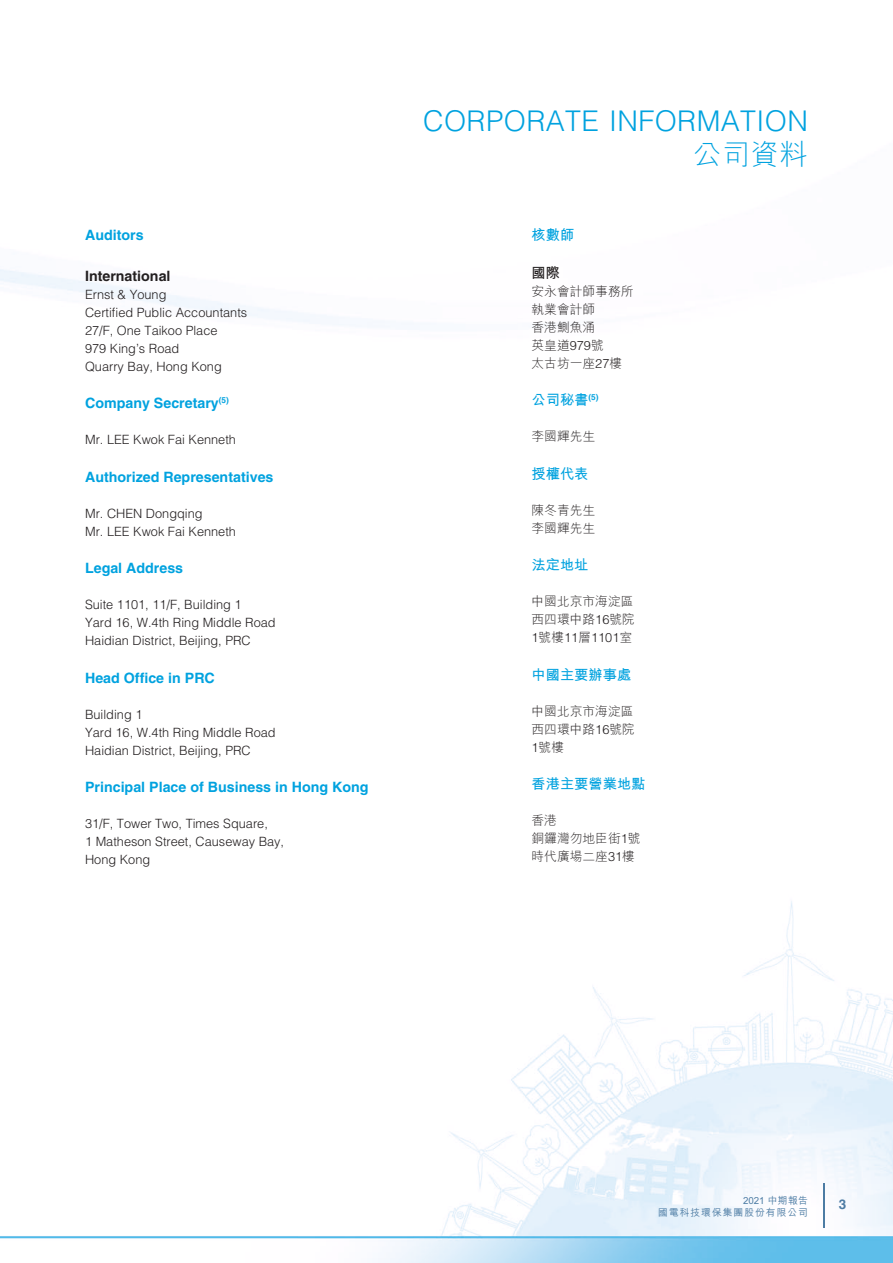
<style>
.page{position:relative;width:893px;height:1263px;background:#fff}
.page>*{position:absolute;margin:0;border:0;box-sizing:border-box;transform-origin:0 0}
.t1{font:300 28.5px "Helvetica LT Std";letter-spacing:.015em;color:#00a2df}
.t2{font:300 28.5px "M Hei HK";color:#00a2df}
.t3{font:700 14.25px "Helvetica LT Std";color:#00a2df}
.t4{font:700 14.25px "M Hei HK";color:#00a2df}
.t5{font:700 14.25px "Helvetica LT Std";color:#231f20}
.t6{font:700 14.25px "M Hei HK";color:#231f20}
.t7{font:700 13.5px "Helvetica LT Std";color:#4d7ca4}
.t8{font:300 12.75px/18px "Helvetica LT Std";color:#231f20}
.t9{font:300 12.75px/18px "M Hei HK";color:#231f20}
.t10{font:500 9.75px/12px "M Hei HK";letter-spacing:.105em;color:#4d7ca4;text-align:right}
.s1{font-family:"Helvetica LT Std"}
.s2{font-family:"M Hei HK"}
</style>
<div class="page">
<img style="left:0;top:269px;width:893px;height:994px">
<hr style="left:824px;top:1183px;width:1px;height:44px;background:#4d7ca4">
<p class="t3" style="left:85px;top:226px;width:60px">Auditors</p>
<p class="t5" style="left:85px;top:267px;width:87px">International</p>
<p class="t8" style="left:85px;top:285px;width:164px">Ernst &amp; Young<br>Certified Public Accountants<br>27/F, One Taikoo Place<br>979 King’s Road<br>Quarry Bay, Hong Kong</p>
<p class="t3" style="left:85px;top:394px;width:145px">Company Secretary<sup>(5)</sup></p>
<p class="t8" style="left:85px;top:430px;width:152px">Mr. LEE Kwok Fai Kenneth</p>
<p class="t3" style="left:85px;top:468px;width:190px">Authorized Representatives</p>
<p class="t8" style="left:85px;top:504px;width:152px">Mr. CHEN Dongqing<br>Mr. LEE Kwok Fai Kenneth</p>
<p class="t3" style="left:85px;top:559px;width:100px">Legal Address</p>
<p class="t8" style="left:85px;top:595px;width:192px">Suite 1101, 11/F, Building 1<br>Yard 16, W.4th Ring Middle Road<br>Haidian District, Beijing, PRC</p>
<p class="t3" style="left:85px;top:669px;width:131px">Head Office in PRC</p>
<p class="t8" style="left:85px;top:705px;width:192px">Building 1<br>Yard 16, W.4th Ring Middle Road<br>Haidian District, Beijing, PRC</p>
<p class="t3" style="left:85px;top:778px;width:285px">Principal Place of Business in Hong Kong</p>
<p class="t8" style="left:85px;top:814px;width:201px">31/F, Tower Two, Times Square,<br>1 Matheson Street, Causeway Bay,<br>Hong Kong</p>
<h1 class="t1" style="left:423px;top:103px;width:386px">CORPORATE INFORMATION</h1>
<h1 class="t2" style="left:693px;top:140px;width:117px">公司資料</h1>
<p class="t4" style="left:531px;top:224px;width:44px">核數師</p>
<p class="t6" style="left:531px;top:262px;width:30px">國際</p>
<p class="t9" style="left:531px;top:282px;width:103px">安永會計師事務所執業會計師<br>香港鰂魚涌<br>英皇道<span class="s1">979</span>號<br>太古坊一座<span class="s1">27</span>樓</p>
<p class="t4" style="left:531px;top:389px;width:69px">公司秘書<sup>(5)</sup></p>
<p class="t9" style="left:531px;top:427px;width:65px">李國輝先生</p>
<p class="t4" style="left:531px;top:463px;width:58px">授權代表</p>
<p class="t9" style="left:531px;top:501px;width:65px">陳冬青先生李國輝先生</p>
<p class="t4" style="left:531px;top:554px;width:58px">法定地址</p>
<p class="t9" style="left:531px;top:592px;width:105px">中國北京市海淀區西四環中路<span class="s1">16</span>號院</p>
<p class="t8" style="left:531px;top:628px;width:102px">1<span class="s2">號樓</span>11<span class="s2">層</span>1101<span class="s2">室</span></p>
<p class="t4" style="left:531px;top:664px;width:101px">中國主要辦事處</p>
<p class="t9" style="left:531px;top:702px;width:105px;text-align:justify">中國北京市海淀區西四環中路<span class="s1">16</span>號院<span class="s1">1</span>號樓</p>
<p class="t4" style="left:531px;top:773px;width:115px">香港主要營業地點</p>
<p class="t9" style="left:531px;top:811px;width:111px">香港<br>銅鑼灣勿地臣街<span class="s1">1</span>號時代廣場二座<span class="s1">31</span>樓</p>
<p class="t10" style="left:658px;top:1193px;width:151px">2021 中期報告<br>國電科技環保集團股份有限公司</p>
<p class="t7" style="left:839px;top:1196px;width:9px">3</p>
</div>
